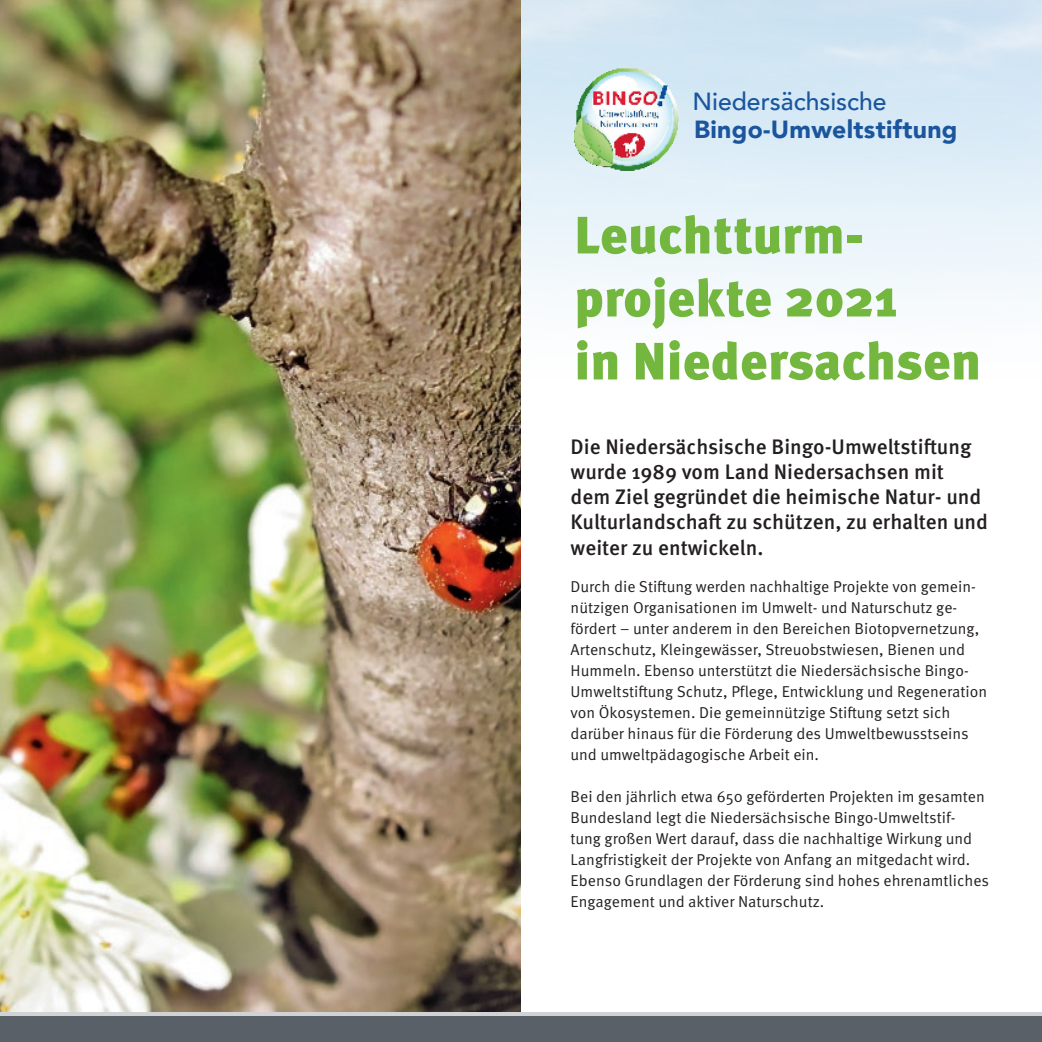
<style>
.page{position:relative;width:1042px;height:1042px;background:#fff}
.page>*{position:absolute;margin:0;border:0;box-sizing:border-box;transform-origin:0 0}
.t1{font:900 52.5px/63px "Meta Pro";color:#73b73e}
.t2{font:900 24.68px "Avenir";letter-spacing:.015em;color:#1a559d}
.t3{font:500 24.68px "Avenir";color:#1a559d}
.t4{font:500 21px/25.2px "Meta Pro";color:#231f20}
.t5{font:15.75px/21px "Meta Pro Norm";color:#231f20}
</style>
<div class="page">
<div style="left:0;top:0;width:1042px;height:382px;background:linear-gradient(to bottom,#cae1f2,#fff)"></div>
<img style="left:0;top:0;width:521px;height:1012px">
<div style="left:0;top:1014px;width:1042px;height:28px;background:#5a6068"></div>
<hr style="left:0;top:1012px;width:1042px;height:3px;background:#d1d2d4">
<img style="left:570px;top:63px;width:112px;height:112px">
<h2 class="t3" style="left:692px;top:80px;width:195px">Niedersächsische</h2>
<h2 class="t2" style="left:694px;top:108px;width:265px">Bingo-Umweltstiftung</h2>
<h1 class="t1" style="left:574px;top:201px;width:408px">Leuchtturm&shy;projekte 2021<br>in Niedersachsen</h1>
<h3 class="t4" style="left:570px;top:432px;width:419px">Die Niedersächsische Bingo-Umweltstiftung wurde 1989 vom Land Niedersachsen mit dem Ziel gegründet die heimische Natur- und Kulturlandschaft zu schützen, zu erhalten und weiter zu entwickeln.</h3>
<p class="t5" style="left:570px;top:575px;width:418px">Durch die Stiftung werden nachhaltige Projekte von gemein&shy;nützigen Organisationen im Umwelt- und Naturschutz ge&shy;fördert – unter anderem in den Bereichen Biotopvernetzung, Artenschutz, Kleingewässer, Streuobstwiesen, Bienen und Hummeln. Ebenso unterstützt die Niedersächsische Bingo-Umweltstiftung Schutz, Pflege, Entwicklung und Regeneration von Ökosystemen. Die gemeinnützige Stiftung setzt sich darüber hinaus für die Förderung des Umweltbewusstseins und umweltpädagogische Arbeit ein.</p>
<p class="t5" style="left:570px;top:785px;width:420px">Bei den jährlich etwa 650 geförderten Projekten im gesamten Bundesland legt die Niedersächsische Bingo-Umweltstif&shy;tung großen Wert darauf, dass die nachhaltige Wirkung und Langfristigkeit der Projekte von Anfang an mitgedacht wird.<br>Ebenso Grundlagen der Förderung sind hohes ehrenamtliches Engagement und aktiver Naturschutz.</p>
</div>
